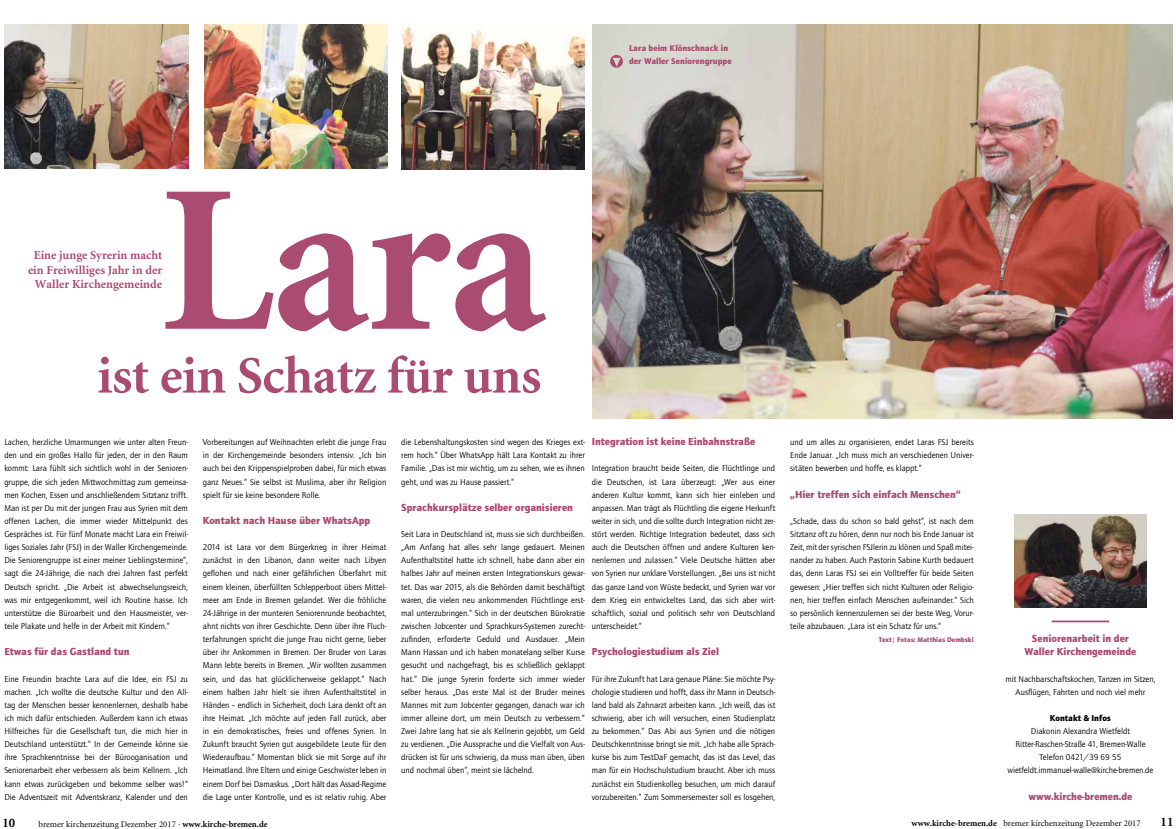
<style>
.page{position:relative;width:1176px;height:829px;background:#fff}
.page>*{position:absolute;margin:0;border:0;box-sizing:border-box;transform-origin:0 0}
.t1{font:700 210.79px "Minion";color:#aa4b71}
.t2{font:700 52.5px "Minion";letter-spacing:-.01em;color:#aa4b71}
.t3{font:700 13.12px "Minion";color:#000}
.t4{font:700 12.25px/14.7px "Minion";color:#aa4b71;text-align:center}
.t5{font:900 10.5px/13.1px "ITC Quay";color:#aa4b71;text-align:center}
.t6{font:8.75px/13.1px "ITC Quay";color:#000;text-align:justify}
.t7{font:8.75px "Minion";color:#000}
.t8{font:900 8.75px/13.1px "ITC Quay";color:#aa4b71}
.t9{font:900 8.75px "ITC Quay";color:#000}
.t10{font:900 7px "ITC Quay";color:#aa4b71}
.s1{color:#d2a4b5}
.s2{font-weight:700}
</style>
<div class="page">
<img style="left:592px;top:25px;width:580px;height:394px">
<img style="left:608px;top:50px;width:18px;height:22px">
<img style="left:5px;top:24px;width:184px;height:144px">
<img style="left:204px;top:25px;width:183px;height:144px">
<img style="left:401px;top:26px;width:184px;height:143px">
<hr style="left:1051px;top:620px;width:58px;height:2px;background:#aa4b71">
<img style="left:1014px;top:514px;width:133px;height:93px">
<p class="t8" style="left:629px;top:42px;width:104px">Lara beim Klönschnack in der Waller Seniorengruppe</p>
<h1 class="t1" style="left:160px;top:154px;width:387px">Lara</h1>
<h3 class="t4" style="left:28px;top:248px;width:136px">Eine junge Syrerin macht ein Freiwilliges Jahr in der<br>Waller Kirchengemeinde</h3>
<h2 class="t2" style="left:97px;top:349px;width:445px">ist ein Schatz für uns</h2>
<p class="t6" style="left:4px;top:435px;width:185px">Lachen, herzliche Umarmungen wie unter alten Freun&shy;den und ein großes Hallo für jeden, der in den Raum kommt: Lara fühlt sich sichtlich wohl in der Senioren&shy;gruppe, die sich jeden Mittwochmittag zum gemeinsa&shy;men Kochen, Essen und anschließendem Sitztanz trifft.<br>Man ist per Du mit der jungen Frau aus Syrien mit dem offenen Lachen, die immer wieder Mittelpunkt des Gespräches ist. Für fünf Monate macht Lara ein Freiwil&shy;liges Soziales Jahr (FSJ) in der Waller Kirchengemeinde.<br>Die Seniorengruppe ist einer meiner Lieblingstermine“, sagt die 24-Jährige, die nach drei Jahren fast perfekt Deutsch spricht. „Die Arbeit ist abwechselungsreich, was mir entgegenkommt, weil ich Routine hasse. Ich unterstütze die Büroarbeit und den Hausmeister, ver&shy;teile Plakate und helfe in der Arbeit mit Kindern.“</p>
<p class="t5" style="left:4px;top:645px;width:127px">Etwas für das Gastland tun</p>
<p class="t6" style="left:4px;top:672px;width:185px">Eine Freundin brachte Lara auf die Idee, ein FSJ zu machen. „Ich wollte die deutsche Kultur und den All&shy;tag der Menschen besser kennenlernen, deshalb habe ich mich dafür entschieden. Außerdem kann ich etwas Hilfreiches für die Gesellschaft tun, die mich hier in Deutschland unterstützt.“ In der Gemeinde könne sie ihre Sprachkenntnisse bei der Bürooganisation und Seniorenarbeit eher verbessern als beim Kellnern. „Ich kann etwas zurückgeben und bekomme selber was!“ Die Adventszeit mit Adventskranz, Kalender und den</p>
<p class="t6" style="left:203px;top:435px;width:185px">Vorbereitungen auf Weihnachten erlebt die junge Frau in der Kirchengemeinde besonders intensiv. „Ich bin auch bei den Krippenspielproben dabei, für mich etwas ganz Neues.“ Sie selbst ist Muslima, aber ihr Religion spielt für sie keine besondere Rolle.</p>
<p class="t5" style="left:203px;top:513px;width:169px">Kontakt nach Hause über WhatsApp</p>
<p class="t6" style="left:203px;top:540px;width:185px">2014 ist Lara vor dem Bürgerkrieg in ihrer Heimat zunächst in den Libanon, dann weiter nach Libyen geflohen und nach einer gefährlichen Überfahrt mit einem kleinen, überfüllten Schlepperboot übers Mittel&shy;meer am Ende in Bremen gelandet. Wer die fröhliche 24-Jährige in der munteren Seniorenrunde beobachtet, ahnt nichts von ihrer Geschichte. Denn über ihre Fluch&shy;terfahrungen spricht die junge Frau nicht gerne, lieber über ihr Ankommen in Bremen. Der Bruder von Laras Mann lebte bereits in Bremen. „Wir wollten zusammen sein, und das hat glücklicherweise geklappt.“ Nach einem halben Jahr hielt sie ihren Aufenthaltstitel in Händen – endlich in Sicherheit, doch Lara denkt oft an ihre Heimat. „Ich möchte auf jeden Fall zurück, aber in ein demokratisches, freies und offenes Syrien. In Zukunft braucht Syrien gut ausgebildete Leute für den Wiederaufbau.“ Momentan blick sie mit Sorge auf ihr Heimatland. Ihre Eltern und einige Geschwister leben in einem Dorf bei Damaskus. „Dort hält das Assad-Regime die Lage unter Kontrolle, und es ist relativ ruhig. Aber</p>
<p class="t5" style="left:592px;top:435px;width:165px">Integration ist keine Einbahnstraße</p>
<p class="t6" style="left:592px;top:462px;width:185px">Integration braucht beide Seiten, die Flüchtlinge und die Deutschen, ist Lara überzeugt: „Wer aus einer anderen Kultur kommt, kann sich hier einleben und anpassen. Man trägt als Flüchtling die eigene Herkunft weiter in sich, und die sollte durch Integration nicht zer&shy;stört werden. Richtige Integration bedeutet, dass sich auch die Deutschen öffnen und andere Kulturen ken&shy;nenlernen und zulassen.“ Viele Deutsche hätten aber von Syrien nur unklare Vorstellungen. „Bei uns ist nicht das ganze Land von Wüste bedeckt, und Syrien war vor dem Krieg ein entwickeltes Land, das sich aber wirt&shy;schaftlich, sozial und politisch sehr von Deutschland unterscheidet.“</p>
<p class="t5" style="left:592px;top:645px;width:129px">Psychologiestudium als Ziel</p>
<p class="t6" style="left:592px;top:672px;width:185px">Für ihre Zukunft hat Lara genaue Pläne: Sie möchte Psy&shy;chologie studieren und hofft, dass ihr Mann in Deutsch&shy;land bald als Zahnarzt arbeiten kann. „Ich weiß, das ist schwierig, aber ich will versuchen, einen Studienplatz zu bekommen.“ Das Abi aus Syrien und die nötigen Deutschkenntnisse bringt sie mit. „Ich habe alle Sprach&shy;kurse bis zum TestDaF gemacht, das ist das Level, das man für ein Hochschulstudium braucht. Aber ich muss zunächst ein Studienkolleg besuchen, um mich darauf vorzubereiten.“ Zum Sommersemester soll es losgehen,</p>
<p class="t6" style="left:401px;top:435px;width:185px">die Lebenshaltungskosten sind wegen des Krieges ext&shy;rem hoch.“ Über WhatsApp hält Lara Kontakt zu ihrer Familie. „Das ist mir wichtig, um zu sehen, wie es ihnen geht, und was zu Hause passiert.“</p>
<p class="t5" style="left:401px;top:500px;width:173px">Sprachkursplätze selber organisieren</p>
<p class="t6" style="left:401px;top:527px;width:185px">Seit Lara in Deutschland ist, muss sie sich durchbeißen. „Am Anfang hat alles sehr lange gedauert. Meinen Aufenthaltstitel hatte ich schnell, habe dann aber ein halbes Jahr auf meinen ersten Integrationskurs gewar&shy;tet. Das war 2015, als die Behörden damit beschäftigt waren, die vielen neu ankommenden Flüchtlinge erst&shy;mal unterzubringen.“ Sich in der deutschen Bürokratie zwischen Jobcenter und Sprachkurs-Systemen zurecht&shy;zufinden, erforderte Geduld und Ausdauer. „Mein Mann Hassan und ich haben monatelang selber Kurse gesucht und nachgefragt, bis es schließlich geklappt hat.“ Die junge Syrerin forderte sich immer wieder selber heraus. „Das erste Mal ist der Bruder meines Mannes mit zum Jobcenter gegangen, danach war ich immer alleine dort, um mein Deutsch zu verbessern.“ Zwei Jahre lang hat sie als Kellnerin gejobbt, um Geld zu verdienen. „Die Aussprache und die Vielfalt von Aus&shy;drücken ist für uns schwierig, da muss man üben, üben und nochmal üben“, meint sie lächelnd.</p>
<p class="t6" style="left:790px;top:435px;width:185px">und um alles zu organisieren, endet Laras FSJ bereits Ende Januar. „Ich muss mich an verschiedenen Univer&shy;sitäten bewerben und hoffe, es klappt.“</p>
<p class="t5" style="left:790px;top:487px;width:172px">„Hier treffen sich einfach Menschen“</p>
<p class="t6" style="left:790px;top:514px;width:185px">„Schade, dass du schon so bald gehst“, ist nach dem Sitztanz oft zu hören, denn nur noch bis Ende Januar ist Zeit, mit der syrischen FSJlerin zu klönen und Spaß mitei&shy;nander zu haben. Auch Pastorin Sabine Kurth bedauert das, denn Laras FSJ sei ein Volltreffer für beide Seiten gewesen: „Hier treffen sich nicht Kulturen oder Religio&shy;nen, hier treffen einfach Menschen aufeinander.“ Sich so persönlich kennenzulernen sei der beste Weg, Vorur&shy;teile abzubauen. „Lara ist ein Schatz für uns.“</p>
<p class="t10" style="left:878px;top:635px;width:97px">Text<span class="s1">|</span> Fotos: Matthias Dembski</p>
<p class="t5" style="left:1024px;top:632px;width:113px">Seniorenarbeit in der<br>Waller Kirchengemeinde</p>
<p class="t6" style="left:1005px;top:672px;width:152px;text-align:center">mit Nachbarschaftskochen, Tanzen im Sitzen,<br>Ausflügen, Fahrten und noch viel mehr</p>
<p class="t9" style="left:1050px;top:712px;width:63px">Kontakt &amp; Infos</p>
<p class="t6" style="left:1007px;top:724px;width:148px;text-align:center">Diakonin Alexandra Wietfeldt Ritter-Raschen-Straße 41, Bremen-Walle Telefon 0421/39 69 55 wietfeldt.immanuel-walle@kirche-bremen.de</p>
<p class="t5" style="left:1028px;top:789px;width:105px">www.kirche-bremen.de</p>
<h3 class="t3" style="left:2px;top:815px;width:14px">10</h3>
<p class="t7" style="left:39px;top:819px;width:230px">bremer kirchenzeitung Dezember 2017 · <span class="s2">www.kirche-bremen.de</span></p>
<p class="t7" style="left:911px;top:819px;width:231px"><span class="s2">www.kirche-bremen.de</span> bremer kirchenzeitung Dezember 2017</p>
<h3 class="t3" style="left:1160px;top:815px;width:14px">11</h3>
</div>
